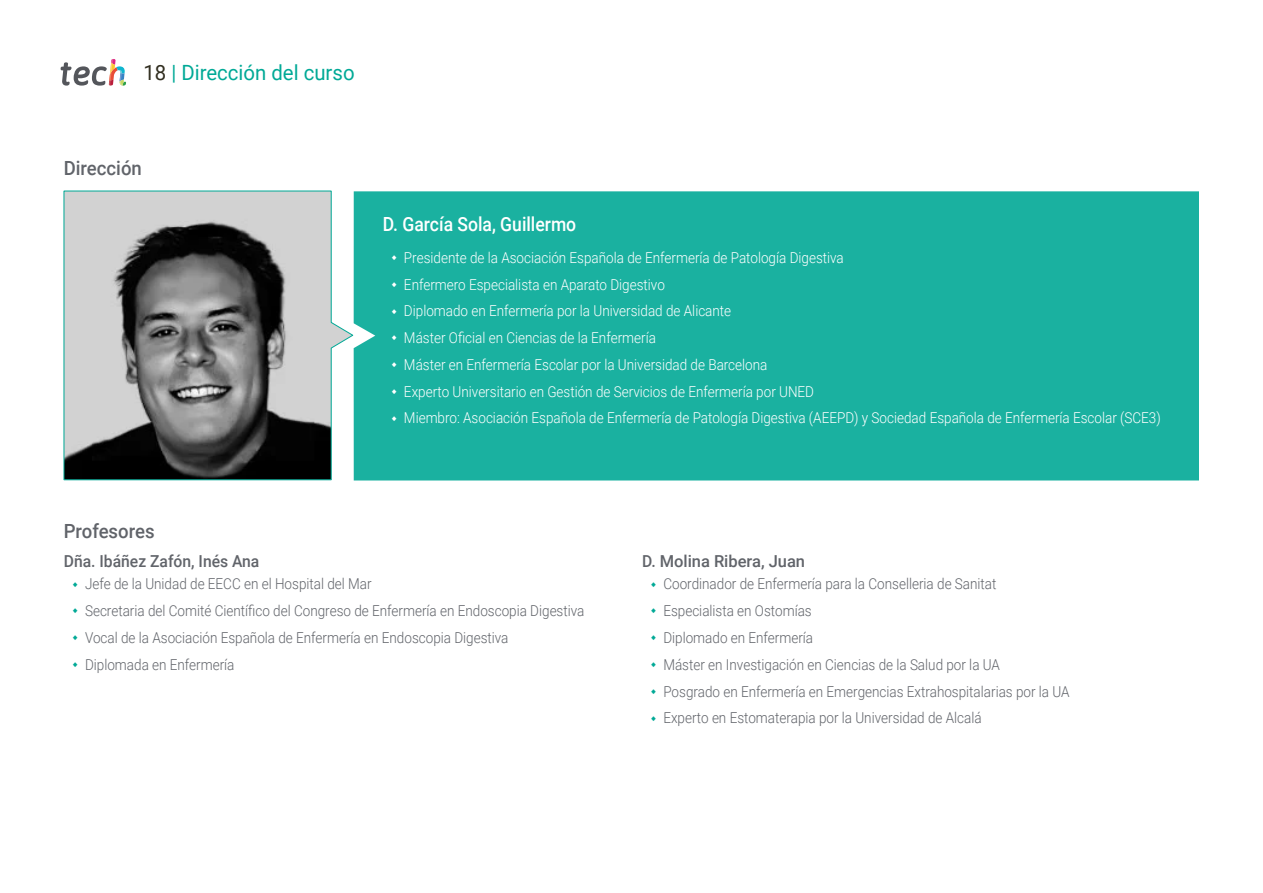
<style>
.page{position:relative;width:1263px;height:893px;background:#fff}
.page>*{position:absolute;margin:0;border:0;box-sizing:border-box;transform-origin:0 0}
.t1{font:21px "Roboto";color:#00a996}
.t2{font:500 19.5px "Roboto";color:#fff;scale:.9 1}
.t3{font:500 19.5px "Roboto";color:#61646a;scale:.95 1}
.t4{font:500 16.5px "Roboto";color:#61646a;scale:.95 1}
.t5{font:300 15px/26.7px "Roboto";color:#61646a;scale:.9 1}
.t6{font:300 15px/26.7px "Roboto";color:#fff;scale:.9 1}
.s1{color:#312e20}
</style>
<div class="page">
<div style="left:354px;top:191px;width:845px;height:289px;background:#1ab1a0"></div>
<svg style="left:64px;top:191px;width:289px;height:289px;background:#8d8f8f"></svg>
<svg style="left:61px;top:59px;width:65px;height:27px"></svg>
<svg style="left:392px;top:255px;width:5px;height:5px"></svg>
<svg style="left:392px;top:282px;width:5px;height:5px"></svg>
<svg style="left:392px;top:309px;width:5px;height:5px"></svg>
<svg style="left:392px;top:335px;width:5px;height:5px"></svg>
<svg style="left:392px;top:362px;width:5px;height:5px"></svg>
<svg style="left:392px;top:389px;width:5px;height:5px"></svg>
<svg style="left:392px;top:416px;width:5px;height:5px"></svg>
<h1 class="t1" style="left:144px;top:57px;width:213px"><span class="s1">18</span> | Dirección del curso</h1>
<h2 class="t3" style="left:64px;top:155px;width:84px">Dirección</h2>
<h2 class="t3" style="left:64px;top:517px;width:97px">Profesores</h2>
<h2 class="t2" style="left:383px;top:210px;width:217px">D. García Sola, Guillermo</h2>
<p class="t6" style="left:404px;top:244px;width:842px">Presidente de la Asociación Española de Enfermería de Patología Digestiva<br>Enfermero Especialista en Aparato Digestivo<br>Diplomado en Enfermería por la Universidad de Alicante<br>Máster Oficial en Ciencias de la Enfermería<br>Máster en Enfermería Escolar por la Universidad de Barcelona<br>Experto Universitario en Gestión de Servicios de Enfermería por UNED<br>Miembro: Asociación Española de Enfermería de Patología Digestiva (AEEPD) y Sociedad Española de Enfermería Escolar (SCE3)</p>
<p class="t4" style="left:64px;top:550px;width:207px">Dña. Ibáñez Zafón, Inés Ana</p>
<p class="t5" style="left:85px;top:570px;width:556px">Jefe de la Unidad de EECC en el Hospital del Mar<br>Secretaria del Comité Científico del Congreso de Enfermería en Endoscopia Digestiva Vocal de la Asociación Española de Enfermería en Endoscopia Digestiva<br>Diplomada en Enfermería</p>
<p class="t4" style="left:642px;top:550px;width:173px">D. Molina Ribera, Juan</p>
<p class="t5" style="left:663px;top:570px;width:453px">Coordinador de Enfermería para la Conselleria de Sanitat Especialista en Ostomías<br>Diplomado en Enfermería<br>Máster en Investigación en Ciencias de la Salud por la UA<br>Posgrado en Enfermería en Emergencias Extrahospitalarias por la UA Experto en Estomaterapia por la Universidad de Alcalá</p>
</div>
